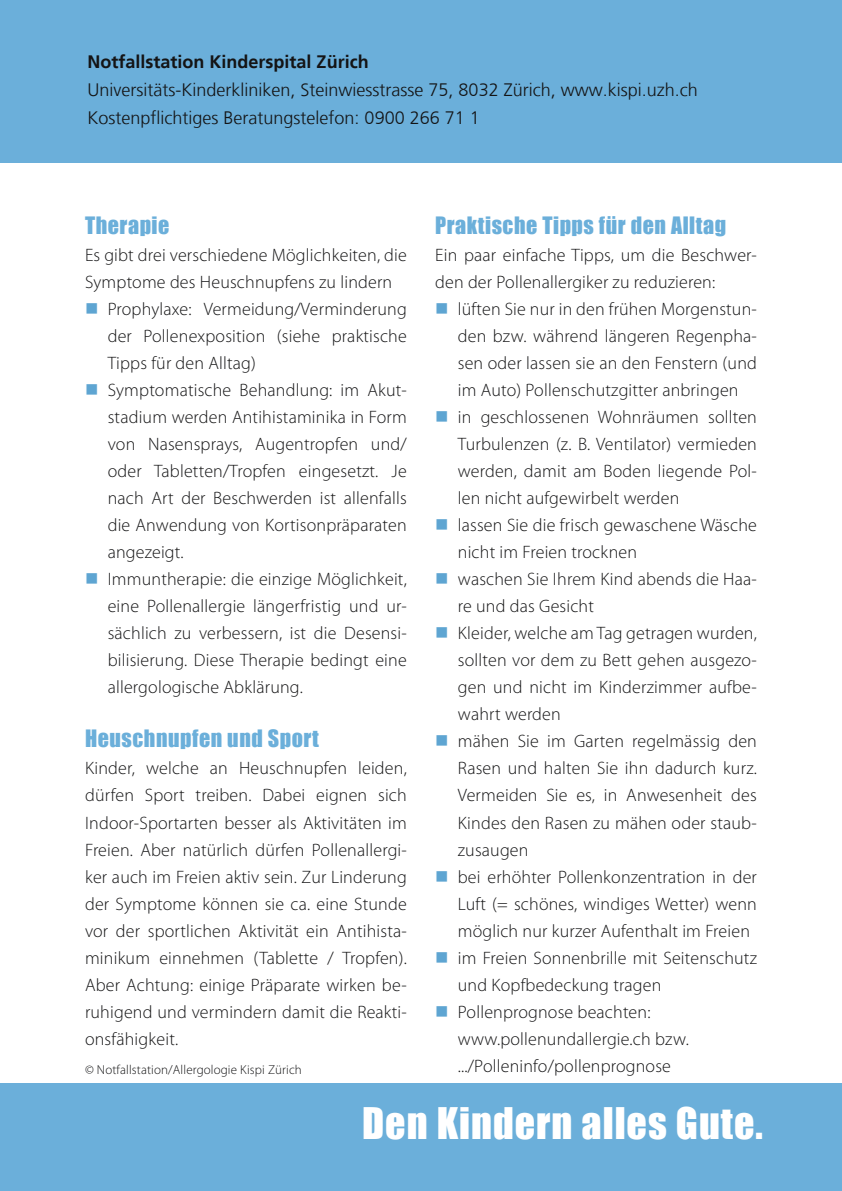
<style>
.page{position:relative;width:842px;height:1191px;background:#fff}
.page>*{position:absolute;margin:0;border:0;box-sizing:border-box;transform-origin:0 0}
.t1{font:40px "Impact";letter-spacing:.025em;color:#fff}
.t2{font:22px "Impact";letter-spacing:.025em;color:#6bafda}
.t3{font:300 18px/27px "Myriad Pro";letter-spacing:.01em;color:#141415}
.t4{font:300 18px/28px "Frutiger LT";color:#141415}
.t5{font:700 18px "Frutiger LT";color:#141415}
.t6{font:300 13px "Myriad Pro";letter-spacing:.01em;color:#141415}
</style>
<div class="page">
<div style="left:0;top:0;width:842px;height:163px;background:#6bafda"></div>
<div style="left:0;top:1083px;width:842px;height:108px;background:#6bafda"></div>
<p class="t5" style="left:88px;top:51px;width:283px">Notfallstation Kinderspital Zürich</p>
<p class="t4" style="left:88px;top:76px;width:612px">Universitäts-Kinderkliniken, Steinwiesstrasse 75, 8032 Zürich, www.kispi.uzh.ch<br>Kostenpflichtiges Beratungstelefon: 0900 266 71 1</p>
<p class="t2" style="left:85px;top:208px;width:86px">Therapie</p>
<p class="t3" style="left:85px;top:242px;width:323px">Es gibt drei verschiedene Möglichkeiten, die</p>
<p class="t3" style="left:85px;top:269px;width:309px">Symptome des Heuschnupfens zu lindern</p>
<p class="t3" style="left:108px;top:296px;width:301px">Prophylaxe: Vermeidung/Verminderung</p>
<p class="t3" style="left:108px;top:323px;width:301px">der Pollenexposition (siehe praktische</p>
<p class="t3" style="left:108px;top:350px;width:150px">Tipps für den Alltag)</p>
<p class="t3" style="left:108px;top:377px;width:301px">Symptomatische Behandlung: im Akut-</p>
<p class="t3" style="left:108px;top:404px;width:301px">stadium werden Antihistaminika in Form</p>
<p class="t3" style="left:108px;top:431px;width:301px">von Nasensprays, Augentropfen und/</p>
<p class="t3" style="left:108px;top:458px;width:301px">oder Tabletten/Tropfen eingesetzt. Je</p>
<p class="t3" style="left:108px;top:485px;width:301px">nach Art der Beschwerden ist allenfalls</p>
<p class="t3" style="left:108px;top:512px;width:301px">die Anwendung von Kortisonpräparaten</p>
<p class="t3" style="left:108px;top:539px;width:78px">angezeigt.</p>
<p class="t3" style="left:108px;top:566px;width:301px">Immuntherapie: die einzige Möglichkeit,</p>
<p class="t3" style="left:108px;top:593px;width:301px">eine Pollenallergie längerfristig und ur-</p>
<p class="t3" style="left:108px;top:620px;width:301px">sächlich zu verbessern, ist die Desensi-</p>
<p class="t3" style="left:108px;top:647px;width:301px">bilisierung. Diese Therapie bedingt eine</p>
<p class="t3" style="left:108px;top:674px;width:197px">allergologische Abklärung.</p>
<p class="t2" style="left:85px;top:721px;width:235px">Heuschnupfen und Sport</p>
<p class="t3" style="left:85px;top:755px;width:323px;text-align:justify">Kinder, welche an Heuschnupfen leiden, dürfen Sport treiben. Dabei eignen sich Indoor-Sportarten besser als Aktivitäten im Freien. Aber natürlich dürfen Pollenallergi&shy;ker auch im Freien aktiv sein. Zur Linderung der Symptome können sie ca. eine Stunde vor der sportlichen Aktivität ein Antihista&shy;minikum einnehmen (Tablette / Tropfen).<br>Aber Achtung: einige Präparate wirken be&shy;ruhigend und vermindern damit die Reakti&shy;onsfähigkeit.</p>
<p class="t2" style="left:435px;top:208px;width:292px">Praktische Tipps für den Alltag</p>
<p class="t3" style="left:435px;top:242px;width:323px">Ein paar einfache Tipps, um die Beschwer&shy;den der Pollenallergiker zu reduzieren:</p>
<p class="t3" style="left:458px;top:296px;width:301px">lüften Sie nur in den frühen Morgenstun&shy;den bzw. während längeren Regenpha&shy;sen oder lassen sie an den Fenstern (und im Auto) Pollenschutzgitter anbringen<br>in geschlossenen Wohnräumen sollten Turbulenzen (z. B. Ventilator) vermieden werden, damit am Boden liegende Pol&shy;len nicht aufgewirbelt werden<br>lassen Sie die frisch gewaschene Wäsche nicht im Freien trocknen<br>waschen Sie Ihrem Kind abends die Haa&shy;re und das Gesicht<br>Kleider, welche am Tag getragen wurden, sollten vor dem zu Bett gehen ausgezo&shy;gen und nicht im Kinderzimmer aufbe&shy;wahrt werden<br>mähen Sie im Garten regelmässig den Rasen und halten Sie ihn dadurch kurz.<br>Vermeiden Sie es, in Anwesenheit des Kindes den Rasen zu mähen oder staub&shy;zusaugen<br>bei erhöhter Pollenkonzentration in der Luft (= schönes, windiges Wetter) wenn möglich nur kurzer Aufenthalt im Freien im Freien Sonnenbrille mit Seitenschutz und Kopfbedeckung tragen Pollenprognose beachten: www.pollenundallergie.ch bzw.</p>
<p class="t6" style="left:85px;top:1061px;width:218px">© Notfallstation/Allergologie Kispi Zürich</p>
<p class="t3" style="left:458px;top:1052px;width:215px">.../Polleninfo/pollenprognose</p>
<h1 class="t1" style="left:362px;top:1091px;width:402px">Den Kindern alles Gute.</h1>
</div>
